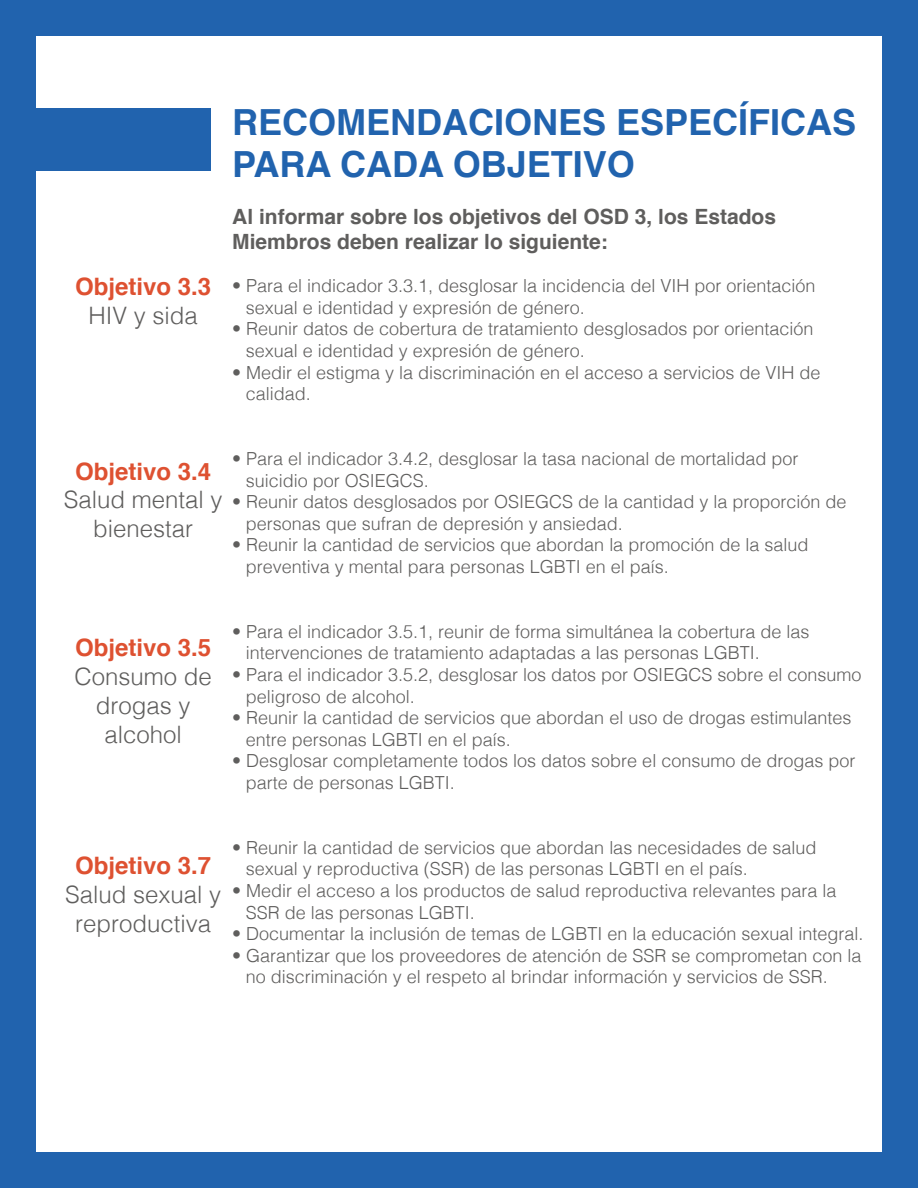
<style>
.page{position:relative;width:918px;height:1188px;background:#fff}
.page>*{position:absolute;margin:0;border:0;box-sizing:border-box;transform-origin:0 0}
.t1{font:700 36px/42px "Helvetica";color:#2163ae}
.t2{font:300 24px/28.8px "Helvetica";color:#5f5e5d;text-align:center}
.t3{font:700 24px "Helvetica";color:#de5131}
.t4{font:700 21px/25.2px "Helvetica";color:#5f5e5d}
.t5{font:300 18px/21.6px "Helvetica";color:#5f5e5d}
</style>
<div class="page">
<div style="left:0;top:108px;width:211px;height:63px;background:#2163ae"></div>
<div style="left:0;top:0;width:918px;height:1188px;border:36px solid #2163ae"></div>
<h2 class="t3" style="left:75px;top:267px;width:138px">Objetivo 3.3</h2>
<h2 class="t2" style="left:88px;top:299px;width:111px">HIV y sida</h2>
<h1 class="t1" style="left:232px;top:102px;width:626px">RECOMENDACIONES ESPECÍFICAS<br>PARA CADA OBJETIVO</h1>
<p class="t4" style="left:232px;top:204px;width:545px">Al informar sobre los objetivos del OSD 3, los Estados<br>Miembros deben realizar lo siguiente:</p>
<p class="t5" style="left:246px;top:274px;width:571px;text-indent:-14px">• Para el indicador 3.3.1, desglosar la incidencia del VIH por orientación sexual e identidad y expresión de género.</p>
<p class="t5" style="left:246px;top:317px;width:569px;text-indent:-14px">• Reunir datos de cobertura de tratamiento desglosados por orientación sexual e identidad y expresión de género.</p>
<p class="t5" style="left:246px;top:360px;width:576px;text-indent:-14px">• Medir el estigma y la discriminación en el acceso a servicios de VIH de calidad.</p>
<h2 class="t3" style="left:75px;top:452px;width:138px">Objetivo 3.4</h2>
<h2 class="t2" style="left:64px;top:484px;width:160px">Salud mental y bienestar</h2>
<p class="t5" style="left:246px;top:447px;width:554px;text-indent:-14px">• Para el indicador 3.4.2, desglosar la tasa nacional de mortalidad por suicidio por OSIEGCS.</p>
<p class="t5" style="left:246px;top:490px;width:602px;text-indent:-14px">• Reunir datos desglosados por OSIEGCS de la cantidad y la proporción de personas que sufran de depresión y ansiedad.</p>
<p class="t5" style="left:246px;top:533px;width:564px;text-indent:-14px">• Reunir la cantidad de servicios que abordan la promoción de la salud preventiva y mental para personas LGBTI en el país.</p>
<h2 class="t3" style="left:75px;top:629px;width:138px">Objetivo 3.5</h2>
<h2 class="t2" style="left:74px;top:661px;width:139px">Consumo de drogas y alcohol</h2>
<p class="t5" style="left:246px;top:619px;width:565px;text-indent:-14px">• Para el indicador 3.5.1, reunir de forma simultánea la cobertura de las intervenciones de tratamiento adaptadas a las personas LGBTI.</p>
<p class="t5" style="left:246px;top:663px;width:617px;text-indent:-14px">• Para el indicador 3.5.2, desglosar los datos por OSIEGCS sobre el consumo peligroso de alcohol.</p>
<p class="t5" style="left:246px;top:706px;width:607px;text-indent:-14px">• Reunir la cantidad de servicios que abordan el uso de drogas estimulantes entre personas LGBTI en el país.</p>
<p class="t5" style="left:246px;top:749px;width:611px;text-indent:-14px">• Desglosar completamente todos los datos sobre el consumo de drogas por parte de personas LGBTI.</p>
<h2 class="t3" style="left:75px;top:846px;width:138px">Objetivo 3.7</h2>
<h2 class="t2" style="left:65px;top:878px;width:158px">Salud sexual y reproductiva</h2>
<p class="t5" style="left:246px;top:835px;width:572px;text-indent:-14px">• Reunir la cantidad de servicios que abordan las necesidades de salud sexual y reproductiva (SSR) de las personas LGBTI en el país.</p>
<p class="t5" style="left:246px;top:879px;width:592px;text-indent:-14px">• Medir el acceso a los productos de salud reproductiva relevantes para la<br>SSR de las personas LGBTI.</p>
<p class="t5" style="left:232px;top:922px;width:633px">• Documentar la inclusión de temas de LGBTI en la educación sexual integral.</p>
<p class="t5" style="left:246px;top:943px;width:617px;text-indent:-14px">• Garantizar que los proveedores de atención de SSR se comprometan con la no discriminación y el respeto al brindar información y servicios de SSR.</p>
</div>
